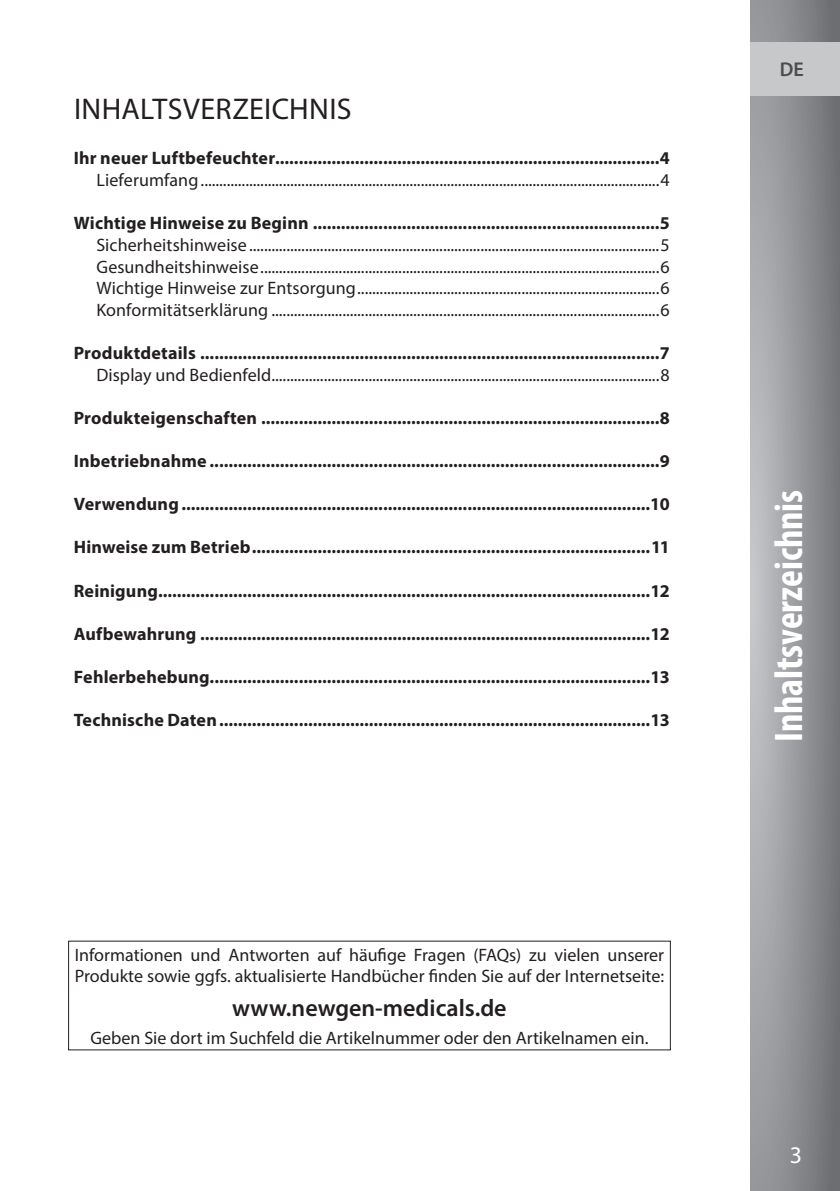
<style>
.page{position:relative;width:840px;height:1191px;background:#fff}
.page>*{position:absolute;margin:0;border:0;box-sizing:border-box;transform-origin:0 0}
.t1{font:700 condensed 40px "Myriad Pro";letter-spacing:-.005em;color:#fff}
.t2{font:30px "Myriad Pro";letter-spacing:.01em;color:#231f20}
.t3{font:600 24px "Myriad Pro";color:#231f20}
.t4{font:24px "Myriad Pro";color:#fff}
.t5{font:600 20px "Myriad Pro";color:#4b4c4d}
.t6{font:700 18px "Myriad Pro";letter-spacing:.01em;color:#231f20}
.t7{font:18px/21.6px "Myriad Pro";color:#231f20;text-align:justify}
</style>
<div class="page">
<svg style="left:750px;top:0;width:89px;height:1191px;background:#949598"></svg>
<div style="left:750px;top:42px;width:89px;height:54px;background:#c7c8ca"></div>
<h2 class="t2" style="left:74px;top:90px;width:279px">INHALTSVERZEICHNIS</h2>
<p class="t6" style="left:74px;top:147px;width:597px">Ihr neuer Luftbefeuchter..................................................................................4</p>
<p class="t7" style="left:96px;top:169px;width:574px">Lieferumfang...........................................................................................................................4</p>
<p class="t6" style="left:74px;top:211px;width:597px">Wichtige Hinweise zu Beginn ..........................................................................5</p>
<p class="t7" style="left:96px;top:234px;width:574px">Sicherheitshinweise..............................................................................................................5<br>Gesundheitshinweise...........................................................................................................6<br>Wichtige Hinweise zur Entsorgung.................................................................................6<br>Konformitätserklärung ........................................................................................................6</p>
<p class="t6" style="left:74px;top:341px;width:597px">Produktdetails ..................................................................................................7</p>
<p class="t7" style="left:96px;top:363px;width:574px">Display und Bedienfeld........................................................................................................8</p>
<p class="t6" style="left:74px;top:406px;width:597px">Produkteigenschaften .....................................................................................8</p>
<p class="t6" style="left:74px;top:449px;width:597px">Inbetriebnahme ................................................................................................9</p>
<p class="t6" style="left:74px;top:492px;width:597px">Verwendung ....................................................................................................10</p>
<p class="t6" style="left:74px;top:535px;width:597px">Hinweise zum Betrieb.....................................................................................11</p>
<p class="t6" style="left:74px;top:579px;width:597px">Reinigung.........................................................................................................12</p>
<p class="t6" style="left:74px;top:622px;width:597px">Aufbewahrung ................................................................................................12</p>
<p class="t6" style="left:74px;top:665px;width:597px">Fehlerbehebung..............................................................................................13</p>
<p class="t6" style="left:74px;top:708px;width:597px">Technische Daten............................................................................................13</p>
<p class="t7" style="left:75px;top:943px;width:590px">Informationen und Antworten auf häufige Fragen (FAQs) zu vielen unserer<br>Produkte sowie ggfs. aktualisierte Handbücher finden Sie auf der Internetseite:</p>
<h3 class="t3" style="left:232px;top:993px;width:276px">www.newgen-medicals.de</h3>
<p class="t7" style="left:90px;top:1026px;width:559px">Geben Sie dort im Suchfeld die Artikelnummer oder den Artikelnamen ein.</p>
<p class="t5" style="left:779px;top:57px;width:26px">DE</p>
<h1 class="t1" style="left:763px;top:742px;width:253px;rotate:-90deg">Inhaltsverzeichnis</h1>
<h3 class="t4" style="left:789px;top:1140px;width:14px">3</h3>
</div>
